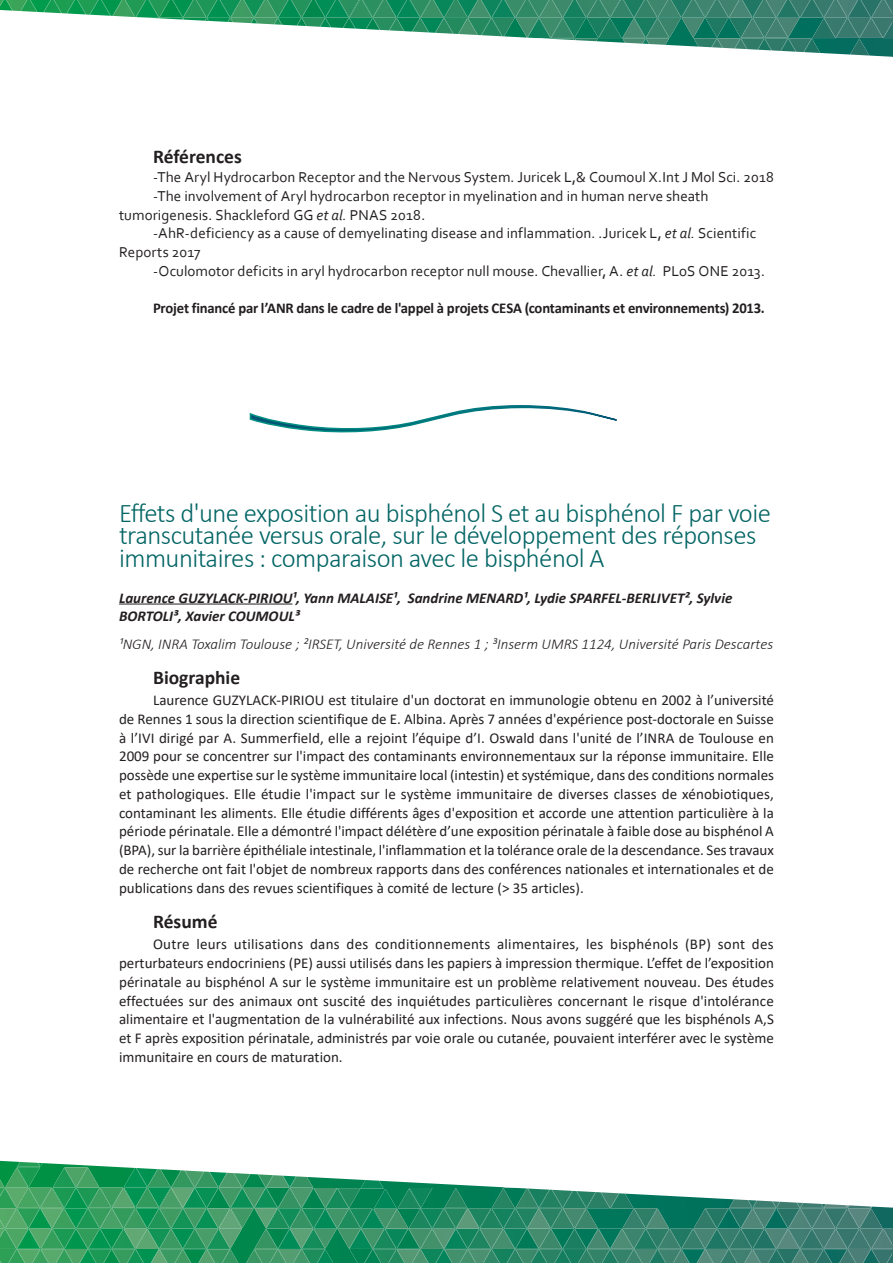
<style>
.page{position:relative;width:893px;height:1263px;background:#fff}
.page>*{position:absolute;margin:0;border:0;box-sizing:border-box;transform-origin:0 0}
.Titre_de_la_communic{font:300 27px/22.5px "Calibri";letter-spacing:-.02em;color:#046565}
.Sous_Titre{font:700 19.5px "Calibri";color:#231f20}
.Texte_courant{font:15px/18.8px "Calibri";color:#231f20;text-align:justify}
.Texte_courant-2{font:15px/18.8px "Corbel";letter-spacing:.005em;color:#231f20}
.Auteurs{font:italic 700 15px/18.8px "Calibri";color:#231f20}
.Institutions_auteurs{font:italic 300 15px "Calibri";color:#231f20}
._2013{font:700 15px "Calibri";letter-spacing:-.015em;color:#231f20}
.s1{font-style:italic}
</style>
<div class="page">
<svg style="left:0;top:1160px;width:893px;height:103px"></svg>
<svg style="left:0;top:0;width:893px;height:57px"></svg>
<hr style="left:119px;top:604px;width:173px;height:1px;background:#231f20">
<svg style="left:249px;top:405px;width:368px;height:28px"></svg>
<p class="Sous_Titre" style="left:153px;top:143px;width:90px">Références</p>
<p class="Texte_courant-2" style="left:153px;top:167px;width:622px">-The Aryl Hydrocarbon Receptor and the Nervous System. Juricek L,&amp; Coumoul X.Int J Mol Sci. 2018</p>
<p class="Texte_courant-2" style="left:119px;top:186px;width:591px;text-indent:34px">-The involvement of Aryl hydrocarbon receptor in myelination and in human nerve sheath tumorigenesis. Shackleford GG <span class="s1">et al.</span> PNAS 2018.</p>
<p class="Texte_courant-2" style="left:119px;top:224px;width:639px;text-indent:34px">-AhR-deficiency as a cause of demyelinating disease and inflammation. .Juricek L, <span class="s1">et al.</span> Scientific<br>Reports 2017</p>
<p class="Texte_courant-2" style="left:153px;top:261px;width:614px">-Oculomotor deficits in aryl hydrocarbon receptor null mouse. Chevallier, A. <span class="s1">et al.</span> PLoS ONE 2013.</p>
<p class="_2013" style="left:153px;top:298px;width:613px">Projet financé par l’ANR dans le cadre de l'appel à projets CESA (contaminants et environnements) 2013.</p>
<p class="Titre_de_la_communic" style="left:119px;top:501px;width:653px">Effets d'une exposition au bisphénol S et au bisphénol F par voie transcutanée versus orale, sur le développement des réponses immunitaires : comparaison avec le bisphénol A</p>
<p class="Auteurs" style="left:119px;top:588px;width:615px">Laurence GUZYLACK-PIRIOU¹, Yann MALAISE¹, Sandrine MENARD¹, Lydie SPARFEL-BERLIVET², Sylvie<br>BORTOLI³, Xavier COUMOUL³</p>
<p class="Institutions_auteurs" style="left:119px;top:634px;width:656px">¹NGN, INRA Toxalim Toulouse ; ²IRSET, Université de Rennes 1 ; ³Inserm UMRS 1124, Université Paris Descartes</p>
<p class="Sous_Titre" style="left:153px;top:664px;width:89px">Biographie</p>
<p class="Texte_courant" style="left:119px;top:690px;width:656px;text-indent:34px">Laurence GUZYLACK-PIRIOU est titulaire d'un doctorat en immunologie obtenu en 2002 à l’université de Rennes 1 sous la direction scientifique de E. Albina. Après 7 années d'expérience post-doctorale en Suisse à l’IVI dirigé par A. Summerfield, elle a rejoint l’équipe d’I. Oswald dans l'unité de l’INRA de Toulouse en 2009 pour se concentrer sur l'impact des contaminants environnementaux sur la réponse immunitaire. Elle possède une expertise sur le système immunitaire local (intestin) et systémique, dans des conditions normales et pathologiques. Elle étudie l'impact sur le système immunitaire de diverses classes de xénobiotiques, contaminant les aliments. Elle étudie différents âges d'exposition et accorde une attention particulière à la période périnatale. Elle a démontré l'impact délétère d’une exposition périnatale à faible dose au bisphénol A (BPA), sur la barrière épithéliale intestinale, l'inflammation et la tolérance orale de la descendance. Ses travaux de recherche ont fait l'objet de nombreux rapports dans des conférences nationales et internationales et de publications dans des revues scientifiques à comité de lecture (&gt; 35 articles).</p>
<p class="Sous_Titre" style="left:153px;top:908px;width:66px">Résumé</p>
<p class="Texte_courant" style="left:119px;top:935px;width:656px;text-indent:34px">Outre leurs utilisations dans des conditionnements alimentaires, les bisphénols (BP) sont des perturbateurs endocriniens (PE) aussi utilisés dans les papiers à impression thermique. L’effet de l’exposition périnatale au bisphénol A sur le système immunitaire est un problème relativement nouveau. Des études effectuées sur des animaux ont suscité des inquiétudes particulières concernant le risque d'intolérance alimentaire et l'augmentation de la vulnérabilité aux infections. Nous avons suggéré que les bisphénols A,S et F après exposition périnatale, administrés par voie orale ou cutanée, pouvaient interférer avec le système immunitaire en cours de maturation.</p>
</div>
